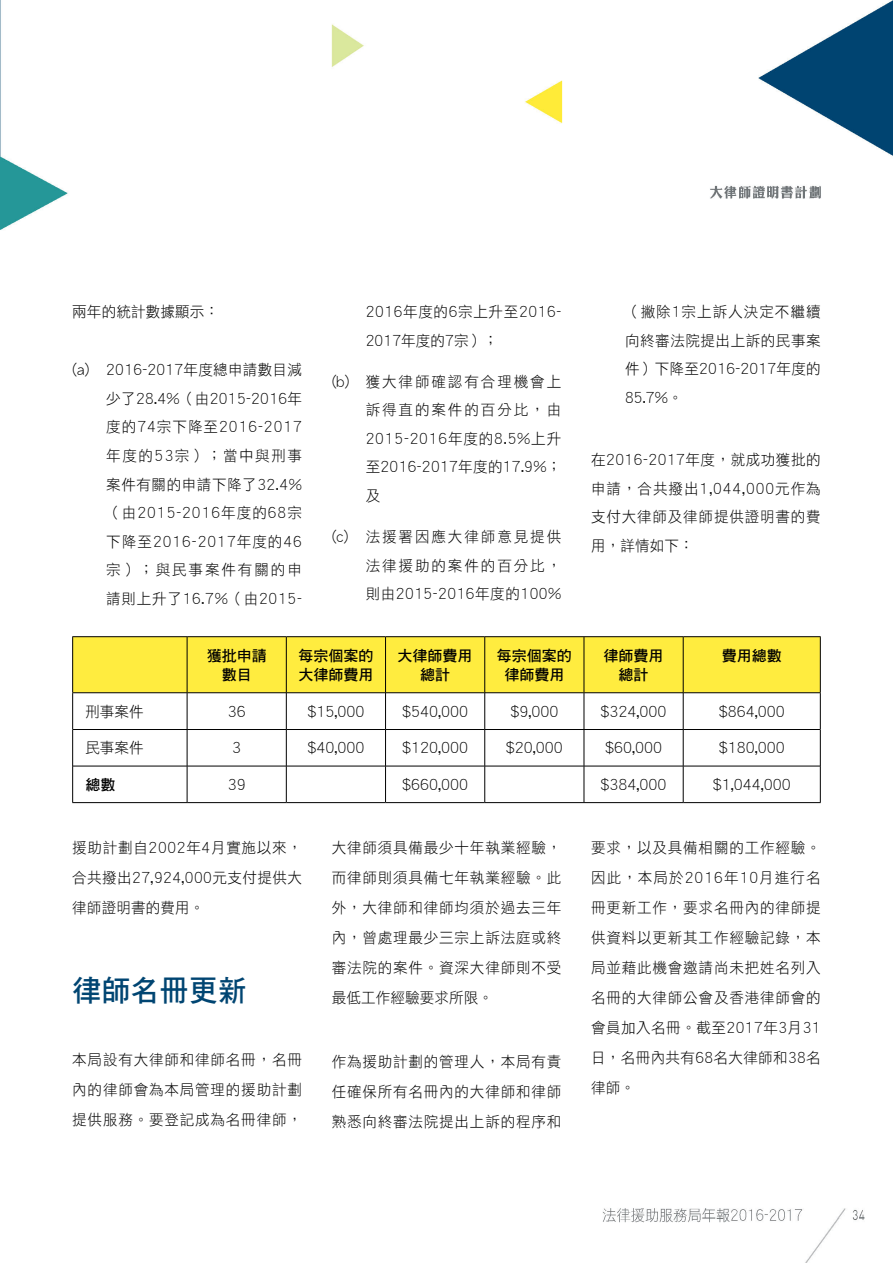
<style>
.page{position:relative;width:893px;height:1263px;background:#fff}
.page>*{position:absolute;margin:0;border:0;box-sizing:border-box;transform-origin:0 0}
.t1{font:30px "DF Hei HK W7";color:#004572}
.t2{font:15px/28.5px "DF Hei HK W3";letter-spacing:.05em;color:#000;text-align:justify}
.t3{font:15px/19.5px "DF Hei HK W7";color:#000;text-align:center}
.t4{font:15px "DF Hei HK W3";letter-spacing:.01em;color:#000}
</style>
<div class="page">
<img style="left:0;top:0;width:893px;height:1263px">
<div style="left:73px;top:637px;width:747px;height:55px;background:#ffec3f"></div>
<hr style="left:72px;top:692px;width:115px;height:1px;background:#000">
<hr style="left:187px;top:692px;width:99px;height:1px;background:#000">
<hr style="left:286px;top:692px;width:99px;height:1px;background:#000">
<hr style="left:386px;top:692px;width:99px;height:1px;background:#000">
<hr style="left:485px;top:692px;width:99px;height:1px;background:#000">
<hr style="left:584px;top:692px;width:99px;height:1px;background:#000">
<hr style="left:683px;top:692px;width:138px;height:1px;background:#000">
<hr style="left:187px;top:637px;width:1px;height:56px;background:#000">
<hr style="left:286px;top:637px;width:1px;height:56px;background:#000">
<hr style="left:385px;top:637px;width:1px;height:56px;background:#000">
<hr style="left:484px;top:637px;width:1px;height:56px;background:#000">
<hr style="left:584px;top:637px;width:1px;height:56px;background:#000">
<hr style="left:683px;top:637px;width:1px;height:56px;background:#000">
<hr style="left:187px;top:693px;width:1px;height:36px;background:#000">
<hr style="left:286px;top:693px;width:1px;height:36px;background:#000">
<hr style="left:385px;top:693px;width:1px;height:36px;background:#000">
<hr style="left:484px;top:693px;width:1px;height:36px;background:#000">
<hr style="left:584px;top:693px;width:1px;height:36px;background:#000">
<hr style="left:683px;top:693px;width:1px;height:36px;background:#000">
<hr style="left:187px;top:730px;width:1px;height:36px;background:#000">
<hr style="left:286px;top:730px;width:1px;height:36px;background:#000">
<hr style="left:385px;top:730px;width:1px;height:36px;background:#000">
<hr style="left:484px;top:730px;width:1px;height:36px;background:#000">
<hr style="left:584px;top:730px;width:1px;height:36px;background:#000">
<hr style="left:683px;top:730px;width:1px;height:36px;background:#000">
<hr style="left:187px;top:766px;width:1px;height:36px;background:#000">
<hr style="left:286px;top:766px;width:1px;height:36px;background:#000">
<hr style="left:385px;top:766px;width:1px;height:36px;background:#000">
<hr style="left:484px;top:766px;width:1px;height:36px;background:#000">
<hr style="left:584px;top:766px;width:1px;height:36px;background:#000">
<hr style="left:683px;top:766px;width:1px;height:36px;background:#000">
<hr style="left:73px;top:729px;width:114px;height:1px;background:#000">
<hr style="left:187px;top:729px;width:99px;height:1px;background:#000">
<hr style="left:286px;top:729px;width:100px;height:1px;background:#000">
<hr style="left:386px;top:729px;width:99px;height:1px;background:#000">
<hr style="left:485px;top:729px;width:99px;height:1px;background:#000">
<hr style="left:584px;top:729px;width:99px;height:1px;background:#000">
<hr style="left:683px;top:729px;width:137px;height:1px;background:#000">
<hr style="left:73px;top:766px;width:114px;height:1px;background:#000">
<hr style="left:187px;top:766px;width:99px;height:1px;background:#000">
<hr style="left:286px;top:766px;width:100px;height:1px;background:#000">
<hr style="left:386px;top:766px;width:99px;height:1px;background:#000">
<hr style="left:485px;top:766px;width:99px;height:1px;background:#000">
<hr style="left:584px;top:766px;width:99px;height:1px;background:#000">
<hr style="left:683px;top:766px;width:137px;height:1px;background:#000">
<hr style="left:72px;top:693px;width:1px;height:36px;background:#000">
<hr style="left:820px;top:693px;width:1px;height:36px;background:#000">
<hr style="left:72px;top:729px;width:1px;height:37px;background:#000">
<hr style="left:820px;top:729px;width:1px;height:37px;background:#000">
<hr style="left:72px;top:766px;width:1px;height:36px;background:#000">
<hr style="left:820px;top:766px;width:1px;height:36px;background:#000">
<hr style="left:72px;top:802px;width:115px;height:1px;background:#000">
<hr style="left:187px;top:802px;width:99px;height:1px;background:#000">
<hr style="left:286px;top:802px;width:100px;height:1px;background:#000">
<hr style="left:386px;top:802px;width:99px;height:1px;background:#000">
<hr style="left:485px;top:802px;width:99px;height:1px;background:#000">
<hr style="left:584px;top:802px;width:99px;height:1px;background:#000">
<hr style="left:683px;top:802px;width:138px;height:1px;background:#000">
<hr style="left:72px;top:636px;width:115px;height:1px;background:#000">
<hr style="left:72px;top:637px;width:1px;height:55px;background:#000">
<hr style="left:187px;top:636px;width:99px;height:1px;background:#000">
<hr style="left:286px;top:636px;width:100px;height:1px;background:#000">
<hr style="left:386px;top:636px;width:99px;height:1px;background:#000">
<hr style="left:485px;top:636px;width:99px;height:1px;background:#000">
<hr style="left:584px;top:636px;width:99px;height:1px;background:#000">
<hr style="left:683px;top:636px;width:138px;height:1px;background:#000">
<hr style="left:820px;top:637px;width:1px;height:55px;background:#000">
<p class="t4" style="left:72px;top:304px;width:148px">兩年的統計數據顯示：</p>
<p class="t2" style="left:106px;top:356px;width:197px;text-indent:-34px">(a) 2016-2017年度總申請數目減少了28.4%（由2015-2016年度的74宗下降至2016-2017年度的53宗）；當中與刑事案件有關的申請下降了32.4%（由2015-2016年度的68宗下降至2016-2017年度的46宗）；與民事案件有關的申請則上升了16.7%（由2015-</p>
<p class="t2" style="left:366px;top:297px;width:197px">2016年度的6宗上升至2016-<br>2017年度的7宗）；</p>
<p class="t2" style="left:366px;top:367px;width:197px;text-indent:-34px">(b) 獲大律師確認有合理機會上訴得直的案件的百分比，由2015-2016年度的8.5%上升至2016-2017年度的17.9%；及</p>
<p class="t2" style="left:366px;top:522px;width:197px;text-indent:-34px">(c) 法援署因應大律師意見提供法律援助的案件的百分比，則由2015-2016年度的100%</p>
<p class="t2" style="left:625px;top:297px;width:197px">（撇除1宗上訴人決定不繼續向終審法院提出上訴的民事案件）下降至2016-2017年度的85.7%。</p>
<p class="t2" style="left:591px;top:445px;width:231px">在2016-2017年度，就成功獲批的申請，合共撥出1,044,000元作為支付大律師及律師提供證明書的費用，詳情如下：</p>
<p class="t3" style="left:207px;top:645px;width:61px">獲批申請數目</p>
<p class="t3" style="left:298px;top:645px;width:76px;text-align:left">每宗個案的大律師費用</p>
<p class="t3" style="left:398px;top:645px;width:76px">大律師費用總計</p>
<p class="t3" style="left:497px;top:645px;width:76px">每宗個案的律師費用</p>
<p class="t3" style="left:604px;top:645px;width:61px">律師費用總計</p>
<p class="t3" style="left:722px;top:645px;width:61px">費用總數</p>
<p class="t2" style="left:85px;top:697px;width:60px">刑事案件</p>
<p class="t2" style="left:228px;top:697px;width:19px">36</p>
<p class="t2" style="left:307px;top:697px;width:59px">$15,000</p>
<p class="t2" style="left:402px;top:697px;width:68px">$540,000</p>
<p class="t2" style="left:510px;top:697px;width:50px">$9,000</p>
<p class="t2" style="left:601px;top:697px;width:68px">$324,000</p>
<p class="t2" style="left:719px;top:697px;width:68px">$864,000</p>
<p class="t2" style="left:85px;top:733px;width:60px">民事案件</p>
<p class="t2" style="left:232px;top:733px;width:10px">3</p>
<p class="t2" style="left:307px;top:733px;width:59px">$40,000</p>
<p class="t2" style="left:402px;top:733px;width:68px">$120,000</p>
<p class="t2" style="left:506px;top:733px;width:59px">$20,000</p>
<p class="t2" style="left:605px;top:733px;width:59px">$60,000</p>
<p class="t2" style="left:719px;top:733px;width:68px">$180,000</p>
<p class="t3" style="left:85px;top:774px;width:31px">總數</p>
<p class="t2" style="left:228px;top:770px;width:19px">39</p>
<p class="t2" style="left:402px;top:770px;width:68px">$660,000</p>
<p class="t2" style="left:601px;top:770px;width:68px">$384,000</p>
<p class="t2" style="left:713px;top:770px;width:80px">$1,044,000</p>
<p class="t2" style="left:72px;top:832px;width:231px;line-height:30px">援助計劃自2002年4月實施以來，合共撥出27,924,000元支付提供大律師證明書的費用。</p>
<h3 class="t1" style="left:72px;top:974px;width:176px">律師名冊更新</h3>
<p class="t2" style="left:72px;top:1045px;width:231px;line-height:30px">本局設有大律師和律師名冊，名冊內的律師會為本局管理的援助計劃提供服務。要登記成為名冊律師，</p>
<p class="t2" style="left:332px;top:832px;width:231px;line-height:30px">大律師須具備最少十年執業經驗，而律師則須具備七年執業經驗。此外，大律師和律師均須於過去三年內，曾處理最少三宗上訴法庭或終審法院的案件。資深大律師則不受最低工作經驗要求所限。</p>
<p class="t2" style="left:332px;top:1046px;width:231px;line-height:30px">作為援助計劃的管理人，本局有責任確保所有名冊內的大律師和律師熟悉向終審法院提出上訴的程序和</p>
<p class="t2" style="left:591px;top:832px;width:231px;line-height:30px">要求，以及具備相關的工作經驗。因此，本局於2016年10月進行名冊更新工作，要求名冊內的律師提供資料以更新其工作經驗記錄，本局並藉此機會邀請尚未把姓名列入名冊的大律師公會及香港律師會的會員加入名冊。截至2017年3月31日，名冊內共有68名大律師和38名律師。</p>
</div>
